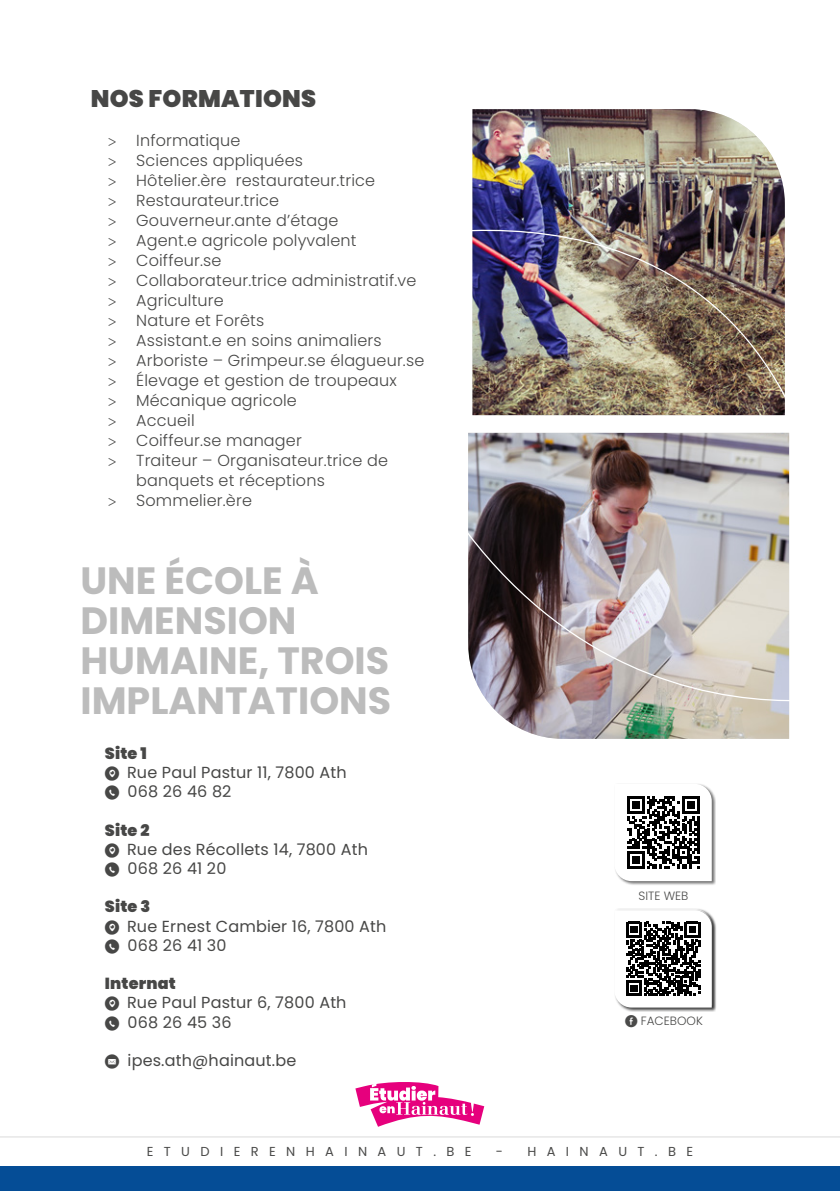
<style>
.page{position:relative;width:840px;height:1191px;background:#fff}
.page>*{position:absolute;margin:0;border:0;box-sizing:border-box;transform-origin:0 0}
.t1{font:700 38px/40px "Poppins";color:#bcbcbc}
.t2{font:900 24px "Poppins";letter-spacing:.01em;color:#474746}
.t3{font:300 16px "Poppins";letter-spacing:.01em;color:#474746}
.t4{font:16px/19.2px "Poppins";letter-spacing:.01em;color:#474746}
.t5{font:13px "Poppins";letter-spacing:.8em;color:#4a4a49}
.t6{font:300 12px "Poppins";color:#4a4a49}
.s1{font-family:"Minion Pro";font-weight:400;color:#4a4a49}
.s2{font-weight:900}
.s3{font-family:"Social Media Circled";font-size:14px}
.s4{font-family:"Social Media Circled";font-weight:400}
</style>
<div class="page">
<div style="left:0;top:1166px;width:839px;height:25px;background:#054d96"></div>
<svg style="left:355px;top:1082px;width:129px;height:44px"></svg>
<img style="left:472px;top:109px;width:282px;height:25px">
<img style="left:468px;top:134px;width:322px;height:668px">
<hr style="left:0;top:1136px;width:839px;height:1px;background:#dadada">
<div style="left:613px;top:783px;width:102px;height:102px;background:#000;opacity:.55"></div>
<svg style="left:614px;top:784px;width:97px;height:97px"></svg>
<div style="left:613px;top:909px;width:102px;height:102px;background:#000;opacity:.55"></div>
<svg style="left:614px;top:909px;width:97px;height:98px"></svg>
<h2 class="t2" style="left:91px;top:85px;width:227px">NOS FORMATIONS</h2>
<p class="t3" style="left:108px;top:131px;width:134px"><span class="s1">&gt;</span> Informatique</p>
<p class="t3" style="left:108px;top:151px;width:196px"><span class="s1">&gt;</span> Sciences appliquées</p>
<p class="t3" style="left:108px;top:171px;width:269px"><span class="s1">&gt;</span> Hôtelier.ère restaurateur.trice</p>
<p class="t3" style="left:108px;top:191px;width:173px"><span class="s1">&gt;</span> Restaurateur.trice</p>
<p class="t3" style="left:108px;top:211px;width:232px"><span class="s1">&gt;</span> Gouverneur.ante d’étage</p>
<p class="t3" style="left:108px;top:231px;width:250px"><span class="s1">&gt;</span> Agent.e agricole polyvalent</p>
<p class="t3" style="left:108px;top:251px;width:115px"><span class="s1">&gt;</span> Coiffeur.se</p>
<p class="t3" style="left:108px;top:271px;width:310px"><span class="s1">&gt;</span> Collaborateur.trice administratif.ve</p>
<p class="t3" style="left:108px;top:291px;width:117px"><span class="s1">&gt;</span> Agriculture</p>
<p class="t3" style="left:108px;top:311px;width:158px"><span class="s1">&gt;</span> Nature et Forêts</p>
<p class="t3" style="left:108px;top:331px;width:275px"><span class="s1">&gt;</span> Assistant.e en soins animaliers</p>
<p class="t3" style="left:108px;top:351px;width:318px"><span class="s1">&gt;</span> Arboriste – Grimpeur.se élagueur.se</p>
<p class="t3" style="left:108px;top:371px;width:290px"><span class="s1">&gt;</span> Élevage et gestion de troupeaux</p>
<p class="t3" style="left:108px;top:391px;width:190px"><span class="s1">&gt;</span> Mécanique agricole</p>
<p class="t3" style="left:108px;top:411px;width:88px"><span class="s1">&gt;</span> Accueil</p>
<p class="t3" style="left:108px;top:431px;width:195px"><span class="s1">&gt;</span> Coiffeur.se manager</p>
<p class="t3" style="left:108px;top:451px;width:281px"><span class="s1">&gt;</span> Traiteur – Organisateur.trice de</p>
<p class="t3" style="left:136px;top:471px;width:190px">banquets et réceptions</p>
<p class="t3" style="left:108px;top:491px;width:146px"><span class="s1">&gt;</span> Sommelier.ère</p>
<h1 class="t1" style="left:80px;top:560px;width:312px">UNE ÉCOLE À<br>DIMENSION<br>HUMAINE, TROIS<br>IMPLANTATIONS</h1>
<p class="t4" style="left:105px;top:743px;width:243px"><span class="s2">Site 1<br></span><span class="s3">O</span> Rue Paul Pastur 11, 7800 Ath<br><span class="s3">M</span> 068 26 46 82</p>
<p class="t4" style="left:105px;top:820px;width:264px"><span class="s2">Site 2<br></span><span class="s3">O</span> Rue des Récollets 14, 7800 Ath<br><span class="s3">M</span> 068 26 41 20</p>
<p class="t4" style="left:105px;top:897px;width:283px"><span class="s2">Site 3<br></span><span class="s3">O</span> Rue Ernest Cambier 16, 7800 Ath<br><span class="s3">M</span> 068 26 41 30</p>
<p class="t4" style="left:105px;top:974px;width:243px"><span class="s2">Internat<br></span><span class="s3">O</span> Rue Paul Pastur 6, 7800 Ath<br><span class="s3">M</span> 068 26 45 36</p>
<p class="t4" style="left:105px;top:1051px;width:193px"><span class="s3">K</span> ipes.ath@hainaut.be</p>
<p class="t6" style="left:638px;top:888px;width:51px">SITE WEB</p>
<p class="t6" style="left:624px;top:1013px;width:79px"><span class="s4">E</span> FACEBOOK</p>
<p class="t5" style="left:147px;top:1143px;width:326px">ETUDIERENHAINAUT.BE</p>
<p class="t5" style="left:495px;top:1143px;width:199px">- HAINAUT.BE</p>
</div>
